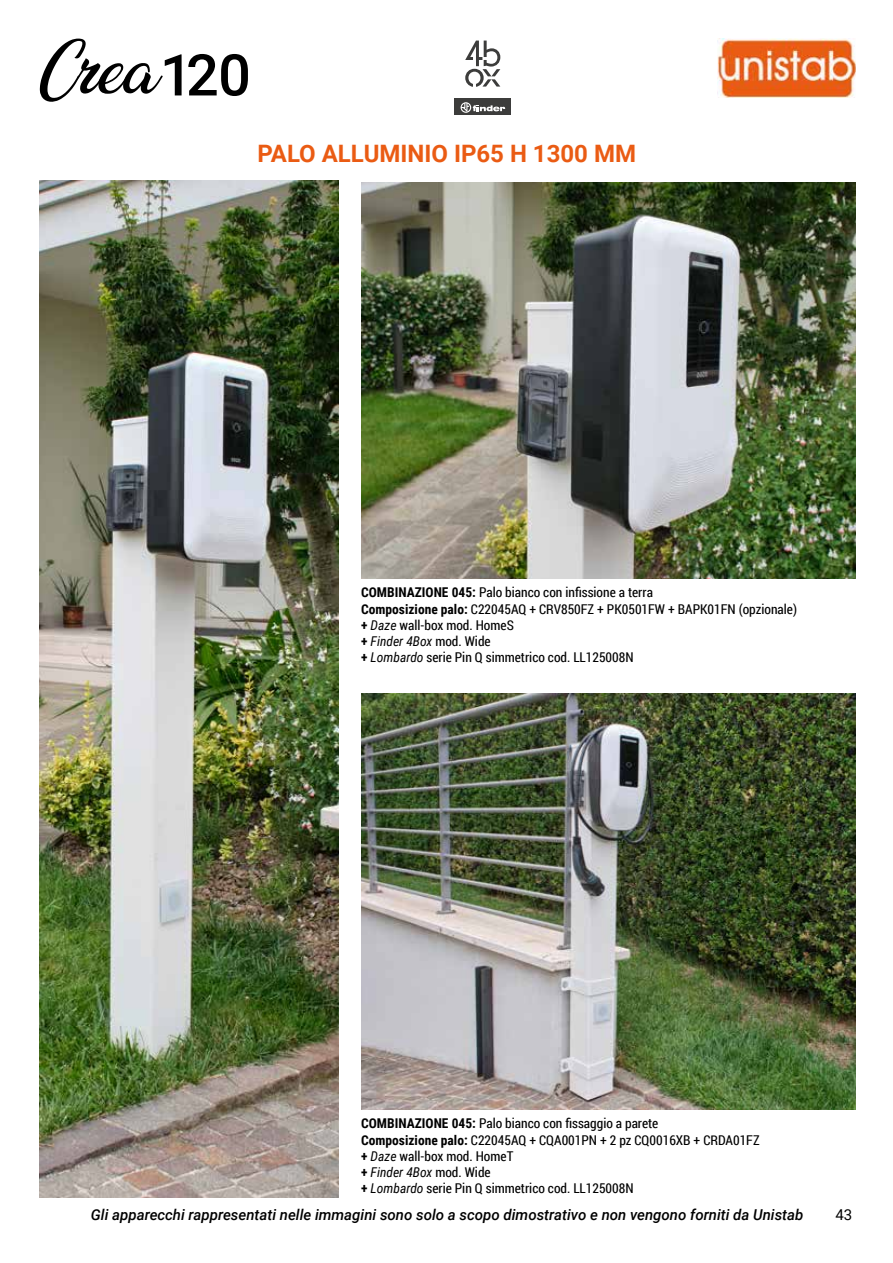
<style>
.page{position:relative;width:893px;height:1263px;background:#fff}
.page>*{position:absolute;margin:0;border:0;box-sizing:border-box;transform-origin:0 0}
.t1{font:700 24px "Roboto";color:#ea5b13}
.t2{font:italic 500 15px "Roboto";color:#000}
.t3{font:15px "Roboto";color:#000}
.t4{font:13.5px/16.2px "Roboto Condensed";color:#000}
.s1{font-weight:700}
.s2{font-style:italic}
</style>
<div class="page">
<img style="left:718px;top:38px;width:137px;height:60px">
<svg style="left:40px;top:39px;width:142px;height:63px"></svg>
<svg style="left:188px;top:54px;width:60px;height:42px"></svg>
<img style="left:361px;top:183px;width:494px;height:395px">
<img style="left:361px;top:693px;width:494px;height:417px">
<img style="left:39px;top:181px;width:300px;height:1016px">
<div style="left:454px;top:98px;width:57px;height:17px;background:#3c3c3b"></div>
<svg style="left:461px;top:102px;width:44px;height:11px"></svg>
<svg style="left:465px;top:41px;width:35px;height:46px"></svg>
<h1 class="t1" style="left:257px;top:137px;width:380px">PALO ALLUMINIO IP65 H 1300 MM</h1>
<p class="t4" style="left:361px;top:584px;width:437px"><span class="s1">COMBINAZIONE 045:</span> Palo bianco con infissione a terra<br><span class="s1">Composizione palo:</span> C22045AQ + CRV850FZ + PK0501FW + BAPK01FN (opzionale) <span class="s1">+</span> <span class="s2">Daze</span> wall-box mod. HomeS<br><span class="s1">+</span> <span class="s2">Finder 4Box</span> mod. Wide<br><span class="s1">+</span> <span class="s2">Lombardo</span> serie Pin Q simmetrico cod. LL125008N</p>
<p class="t4" style="left:361px;top:1115px;width:400px"><span class="s1">COMBINAZIONE 045:</span> Palo bianco con fissaggio a parete<br><span class="s1">Composizione palo:</span> C22045AQ + CQA001PN + 2 pz CQ0016XB + CRDA01FZ <span class="s1">+</span> <span class="s2">Daze</span> wall-box mod. HomeT<br><span class="s1">+</span> <span class="s2">Finder 4Box</span> mod. Wide<br><span class="s1">+</span> <span class="s2">Lombardo</span> serie Pin Q simmetrico cod. LL125008N</p>
<p class="t2" style="left:91px;top:1204px;width:714px">Gli apparecchi rappresentati nelle immagini sono solo a scopo dimostrativo e non vengono forniti da Unistab</p>
<p class="t3" style="left:835px;top:1204px;width:18px">43</p>
</div>
